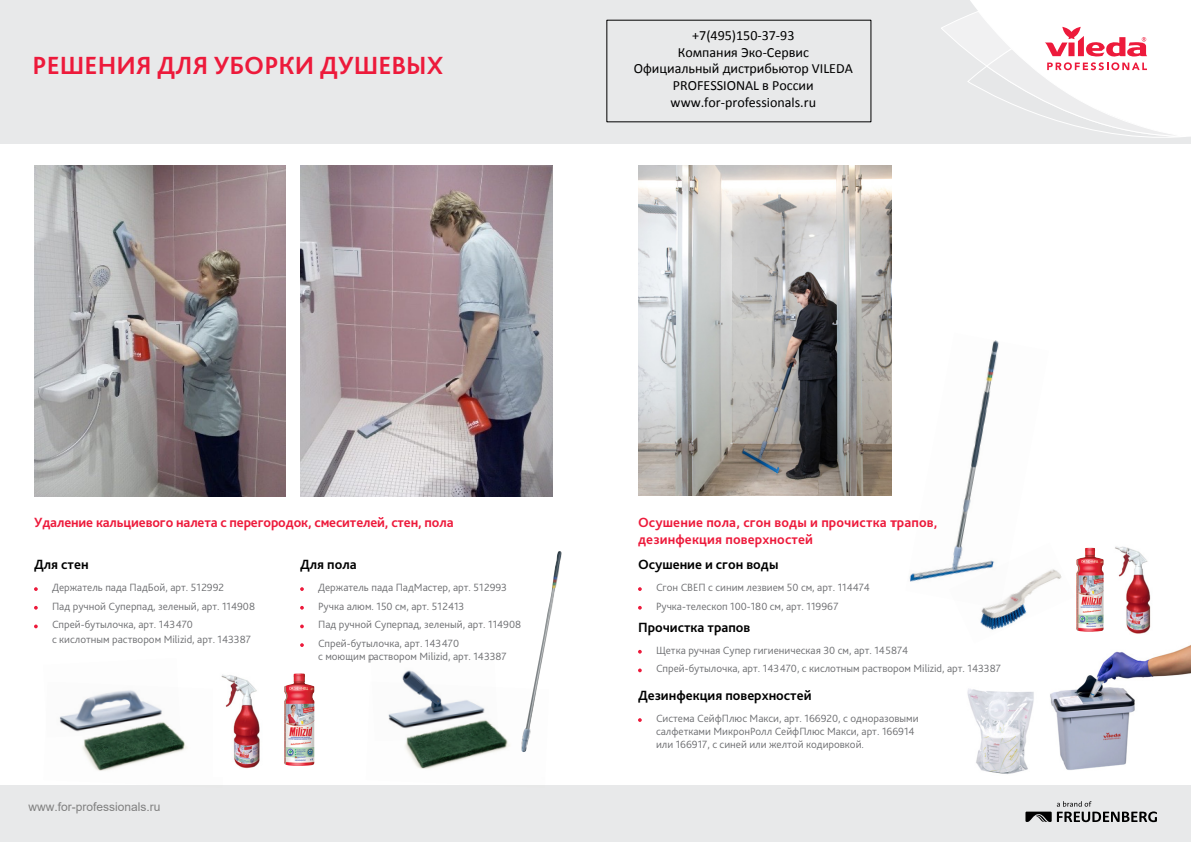
<style>
.page{position:relative;width:1191px;height:842px;background:#fff}
.page>*{position:absolute;margin:0;border:0;box-sizing:border-box;transform-origin:0 0}
.t1{font:700 26px "Bliss Pro";color:#ed1a3b}
.t2{font:14px/16.8px "Calibri";color:#000;text-align:center}
.t3{font:700 14px "Bliss Pro";color:#000}
.t4{font:700 14px "Bliss Pro";letter-spacing:.01em;color:#ed1a3b}
.t5{font:700 14px "Bliss Pro";letter-spacing:-.01em;color:#ed1a3b}
.t6{font:12px "Arial";color:#808080}
.t7{font:300 11px/18.7px "Bliss Pro";color:#6d6e71}
</style>
<div class="page">
<div style="left:0;top:0;width:1191px;height:144px;background:#e8e9ea"></div>
<svg style="left:941px;top:0;width:250px;height:138px"></svg>
<img style="left:82px;top:737px;width:105px;height:34px">
<img style="left:405px;top:731px;width:105px;height:38px">
<svg style="left:638px;top:587px;width:4px;height:4px"></svg>
<svg style="left:638px;top:606px;width:4px;height:4px"></svg>
<svg style="left:638px;top:650px;width:4px;height:4px"></svg>
<svg style="left:638px;top:668px;width:4px;height:4px"></svg>
<svg style="left:638px;top:718px;width:4px;height:4px"></svg>
<div style="left:0;top:785px;width:1191px;height:57px;background:#e8e9ea"></div>
<img style="left:638px;top:166px;width:253px;height:330px">
<img style="left:300px;top:166px;width:253px;height:330px">
<img style="left:34px;top:166px;width:252px;height:330px">
<svg style="left:34px;top:587px;width:4px;height:4px"></svg>
<svg style="left:34px;top:606px;width:4px;height:4px"></svg>
<svg style="left:34px;top:624px;width:4px;height:4px"></svg>
<svg style="left:300px;top:587px;width:4px;height:4px"></svg>
<svg style="left:300px;top:606px;width:4px;height:4px"></svg>
<svg style="left:300px;top:624px;width:4px;height:4px"></svg>
<svg style="left:300px;top:643px;width:4px;height:4px"></svg>
<img style="left:221px;top:674px;width:39px;height:95px">
<img style="left:284px;top:673px;width:31px;height:93px">
<img style="left:59px;top:690px;width:121px;height:47px">
<img style="left:521px;top:551px;width:41px;height:201px">
<svg style="left:1025px;top:801px;width:132px;height:21px"></svg>
<img style="left:388px;top:670px;width:110px;height:71px">
<img style="left:1115px;top:546px;width:36px;height:88px">
<img style="left:980px;top:569px;width:82px;height:61px">
<img style="left:1076px;top:548px;width:27px;height:84px">
<img style="left:909px;top:340px;width:140px;height:269px">
<img style="left:1050px;top:645px;width:141px;height:125px">
<img style="left:967px;top:688px;width:67px;height:86px">
<h1 class="t1" style="left:33px;top:49px;width:412px">РЕШЕНИЯ ДЛЯ УБОРКИ ДУШЕВЫХ</h1>
<p class="t2" style="left:634px;top:27px;width:220px">+7)495(150-37-93<br>Компания Эко-Сервис<br>Официальный дистрибьютор VILEDA<br>PROFESSIONAL в России www.for-professionals r u.</p>
<p class="t5" style="left:34px;top:514px;width:421px">Удаление кальциевого налета с перегородок, смесителей, стен, пола</p>
<p class="t3" style="left:34px;top:556px;width:56px">Для стен</p>
<p class="t7" style="left:52px;top:578px;width:204px">Держатель пада ПадБой, арт. 512992<br>Пад ручной Суперпад, зеленый, арт. 114908<br>Спрей-бутылочка, арт. 143470</p>
<p class="t7" style="left:52px;top:629px;width:200px">с кислотным раствором Milizid, арт. 143387</p>
<p class="t3" style="left:300px;top:556px;width:58px">Для пола</p>
<p class="t7" style="left:318px;top:578px;width:204px">Держатель пада ПадМастер, арт. 512993<br>Ручка алюм. 150 см, арт. 512413<br>Пад ручной Суперпад, зеленый, арт. 114908<br>Спрей-бутылочка, арт. 143470</p>
<p class="t7" style="left:318px;top:647px;width:190px">с моющим раствором Milizid, арт. 143387</p>
<p class="t6" style="left:28px;top:799px;width:134px">www.for-professionals.ru</p>
<p class="t4" style="left:638px;top:514px;width:301px">Осушение пола, сгон воды и прочистка трапов,</p>
<p class="t4" style="left:638px;top:531px;width:177px">дезинфекция поверхностей</p>
<p class="t3" style="left:638px;top:556px;width:142px">Осушение и сгон воды</p>
<p class="t7" style="left:656px;top:578px;width:215px">Сгон СВЕП с синим лезвием 50 см, арт. 114474<br>Ручка-телескоп 100-180 см, арт. 119967</p>
<p class="t3" style="left:638px;top:619px;width:114px">Прочистка трапов</p>
<p class="t7" style="left:656px;top:640px;width:346px">Щетка ручная Супер гигиеническая 30 см, арт. 145874<br>Спрей-бутылочка, арт. 143470, с кислотным раствором Milizid, арт. 143387</p>
<p class="t3" style="left:638px;top:687px;width:175px">Дезинфекция поверхностей</p>
<p class="t7" style="left:656px;top:711px;width:264px;line-height:13px">Система СейфПлюс Макси, арт. 166920, с одноразовыми салфетками МикронРолл СейфПлюс Макси, арт. 166914 или 166917, с синей или желтой кодировкой.</p>
</div>
